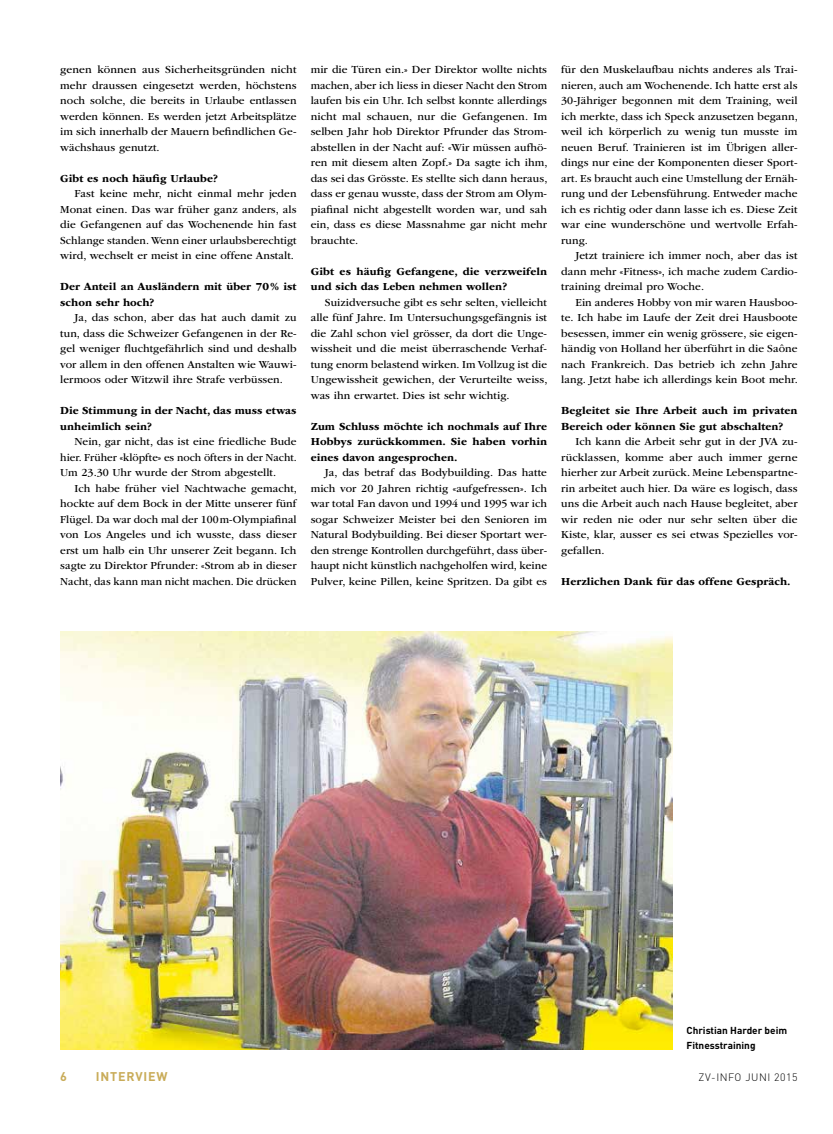
<style>
.page{position:relative;width:833px;height:1134px;background:#fff}
.page>*{position:absolute;margin:0;border:0;box-sizing:border-box;transform-origin:0 0}
.t1{font:700 12.5px "DIN";letter-spacing:.065em;color:#c9ac59}
.t2{font:11.25px/15.5px "ITC Garamond Std";letter-spacing:.005em;color:#000;text-align:justify}
.t3{font:700 11.25px/15.5px "ITC Garamond Std";letter-spacing:.005em;color:#000}
.t4{font:300 10.62px "DIN";letter-spacing:.05em;color:#000}
.t5{font:700 10px/15px "DIN";color:#000}
</style>
<div class="page">
<img style="left:60px;top:631px;width:612px;height:419px">
<p class="t2" style="left:60px;top:62px;width:238px">genen können aus Sicherheitsgründen nicht mehr draussen eingesetzt werden, höchstens noch solche, die bereits in Urlaube entlassen werden können. Es werden jetzt Arbeitsplätze im sich innerhalb der Mauern befindlichen Ge&shy;wächshaus genutzt.</p>
<p class="t3" style="left:60px;top:170px;width:159px">Gibt es noch häufig Urlaube?</p>
<p class="t2" style="left:60px;top:186px;width:238px;text-indent:14px">Fast keine mehr, nicht einmal mehr jeden Monat einen. Das war früher ganz anders, als die Gefangenen auf das Wochenende hin fast Schlange standen. Wenn einer urlaubsberechtigt wird, wechselt er meist in eine offene Anstalt.</p>
<p class="t3" style="left:60px;top:279px;width:238px">Der Anteil an Ausländern mit über 70% ist schon sehr hoch?</p>
<p class="t2" style="left:60px;top:310px;width:238px;text-indent:14px">Ja, das schon, aber das hat auch damit zu tun, dass die Schweizer Gefangenen in der Re&shy;gel weniger fluchtgefährlich sind und deshalb vor allem in den offenen Anstalten wie Wauwi&shy;lermoos oder Witzwil ihre Strafe verbüssen.</p>
<p class="t3" style="left:60px;top:403px;width:238px">Die Stimmung in der Nacht, das muss etwas unheimlich sein?</p>
<p class="t2" style="left:60px;top:434px;width:238px;text-indent:14px">Nein, gar nicht, das ist eine friedliche Bude hier. Früher «klöpfte» es noch öfters in der Nacht.<br>Um 23.30 Uhr wurde der Strom abgestellt.</p>
<p class="t2" style="left:60px;top:481px;width:238px;text-indent:14px">Ich habe früher viel Nachtwache gemacht, hockte auf dem Bock in der Mitte unserer fünf Flügel. Da war doch mal der 100m-Olympiafinal von Los Angeles und ich wusste, dass dieser erst um halb ein Uhr unserer Zeit begann. Ich sagte zu Direktor Pfrunder: «Strom ab in dieser Nacht, das kann man nicht machen. Die drücken</p>
<p class="t2" style="left:311px;top:62px;width:238px">mir die Türen ein.» Der Direktor wollte nichts machen, aber ich liess in dieser Nacht den Strom laufen bis ein Uhr. Ich selbst konnte allerdings nicht mal schauen, nur die Gefangenen. Im selben Jahr hob Direktor Pfrunder das Strom&shy;abstellen in der Nacht auf: «Wir müssen aufhö&shy;ren mit diesem alten Zopf.» Da sagte ich ihm, das sei das Grösste. Es stellte sich dann heraus, dass er genau wusste, dass der Strom am Olym&shy;piafinal nicht abgestellt worden war, und sah ein, dass es diese Massnahme gar nicht mehr brauchte.</p>
<p class="t3" style="left:311px;top:263px;width:238px">Gibt es häufig Gefangene, die verzweifeln und sich das Leben nehmen wollen?</p>
<p class="t2" style="left:311px;top:295px;width:238px;text-indent:14px">Suizidversuche gibt es sehr selten, vielleicht alle fünf Jahre. Im Untersuchungsgefängnis ist die Zahl schon viel grösser, da dort die Unge&shy;wissheit und die meist überraschende Verhaf&shy;tung enorm belastend wirken. Im Vollzug ist die Ungewissheit gewichen, der Verurteilte weiss, was ihn erwartet. Dies ist sehr wichtig.</p>
<p class="t3" style="left:311px;top:418px;width:238px;text-align:justify">Zum Schluss möchte ich nochmals auf Ihre Hobbys zurückkommen. Sie haben vorhin eines davon angesprochen.</p>
<p class="t2" style="left:311px;top:465px;width:238px;text-indent:14px">Ja, das betraf das Bodybuilding. Das hatte mich vor 20 Jahren richtig «aufgefressen». Ich war total Fan davon und 1994 und 1995 war ich sogar Schweizer Meister bei den Senioren im Natural Bodybuilding. Bei dieser Sportart wer&shy;den strenge Kontrollen durchgeführt, dass über&shy;haupt nicht künstlich nachgeholfen wird, keine Pulver, keine Pillen, keine Spritzen. Da gibt es</p>
<p class="t2" style="left:561px;top:62px;width:238px">für den Muskelaufbau nichts anderes als Trai&shy;nieren, auch am Wochenende. Ich hatte erst als 30-Jähriger begonnen mit dem Training, weil ich merkte, dass ich Speck anzusetzen begann, weil ich körperlich zu wenig tun musste im neuen Beruf. Trainieren ist im Übrigen aller&shy;dings nur eine der Komponenten dieser Sport&shy;art. Es braucht auch eine Umstellung der Ernäh&shy;rung und der Lebensführung. Entweder mache ich es richtig oder dann lasse ich es. Diese Zeit war eine wunderschöne und wertvolle Erfah&shy;rung.</p>
<p class="t2" style="left:561px;top:248px;width:238px;text-indent:14px">Jetzt trainiere ich immer noch, aber das ist dann mehr «Fitness», ich mache zudem Cardio&shy;training dreimal pro Woche.</p>
<p class="t2" style="left:561px;top:294px;width:238px;text-indent:14px">Ein anderes Hobby von mir waren Hausboo&shy;te. Ich habe im Laufe der Zeit drei Hausboote besessen, immer ein wenig grössere, sie eigen&shy;händig von Holland her überführt in die Saône nach Frankreich. Das betrieb ich zehn Jahre lang. Jetzt habe ich allerdings kein Boot mehr.</p>
<p class="t3" style="left:561px;top:403px;width:238px">Begleitet sie Ihre Arbeit auch im privaten<br>Bereich oder können Sie gut abschalten?</p>
<p class="t2" style="left:561px;top:434px;width:238px;text-indent:14px">Ich kann die Arbeit sehr gut in der JVA zu&shy;rücklassen, komme aber auch immer gerne hierher zur Arbeit zurück. Meine Lebenspartne&shy;rin arbeitet auch hier. Da wäre es logisch, dass uns die Arbeit auch nach Hause begleitet, aber wir reden nie oder nur sehr selten über die Kiste, klar, ausser es sei etwas Spezielles vor&shy;gefallen.</p>
<p class="t3" style="left:561px;top:573px;width:231px">Herzlichen Dank für das offene Gespräch.</p>
<p class="t5" style="left:686px;top:1023px;width:102px">Christian Harder beim<br>Fitnesstraining</p>
<p class="t1" style="left:60px;top:1068px;width:8px">6</p>
<p class="t1" style="left:96px;top:1068px;width:73px">INTERVIEW</p>
<p class="t4" style="left:698px;top:1070px;width:100px">ZV-INFO JUNI 2015</p>
</div>
